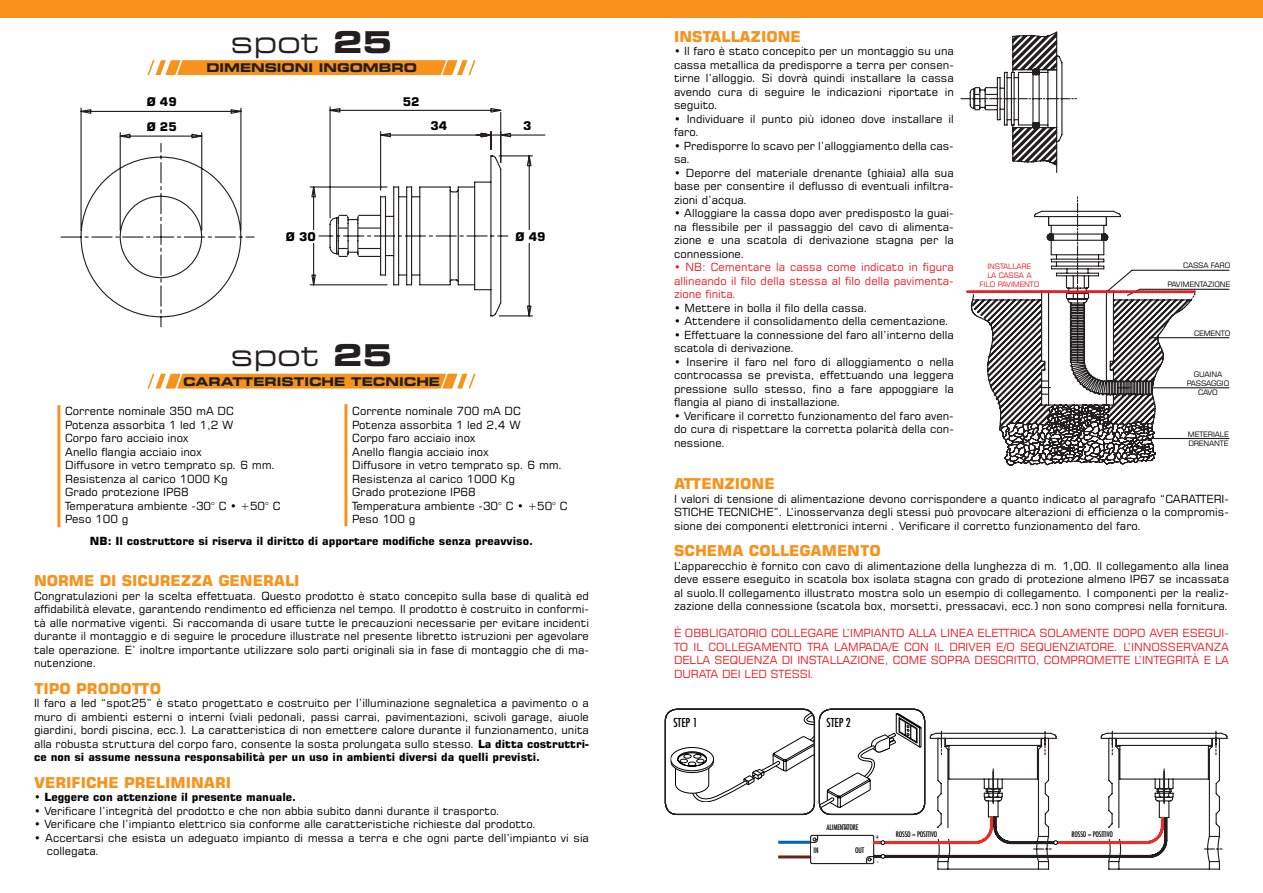
<style>
.page{position:relative;width:1263px;height:893px;background:#fff}
.page>*{position:absolute;margin:0;border:0;box-sizing:border-box;transform-origin:0 0}
.t1{font:expanded 30px "Square 721 BT";color:#231f20}
.t2{font:700 15px "Square 721 BT";color:#f7931d}
.t3{font:700 expanded 12px "Square 721 BT";color:#231f20}
.t4{font:700 12px "Square 721 BT";color:#000}
.t5{font:condensed 12px "Futura Std";color:#000}
.t6{font:11.25px/13.5px "Square 721 BT";color:#000;text-align:justify}
.t7{font:11.25px/13.5px "Square 721 BT";color:#ee1d23;text-align:justify}
.t8{font:700 11.25px "Square 721 BT";color:#000}
.t9{font:7.5px/9px "Square 721 BT";letter-spacing:-.02em;color:#000;text-align:center}
.t10{font:condensed 7.5px "Futura Std";letter-spacing:-.02em;color:#000}
.t11{font:7.5px/9px "Square 721 BT";letter-spacing:-.02em;color:#ee1d23;text-align:center}
.s1{font-weight:700}
.s2{font-weight:400}
</style>
<div class="page">
<div style="left:0;top:0;width:1263px;height:17px;background:#f7931d"></div>
<svg style="left:960px;top:31px;width:270px;height:435px"></svg>
<hr style="left:967px;top:290px;width:227px;height:3px;background:#ee1d23">
<svg style="left:147px;top:60px;width:328px;height:15px"></svg>
<svg style="left:147px;top:374px;width:328px;height:15px"></svg>
<svg style="left:60px;top:106px;width:486px;height:222px"></svg>
<div style="left:403px;top:96px;width:17px;height:11px;background:#fff"></div>
<div style="left:147px;top:122px;width:30px;height:9px;background:#fff"></div>
<div style="left:286px;top:230px;width:30px;height:12px;background:#fff"></div>
<div style="left:516px;top:230px;width:30px;height:12px;background:#fff"></div>
<div style="left:967px;top:260px;width:84px;height:29px;background:#fff"></div>
<div style="left:523px;top:119px;width:9px;height:13px;background:#fff"></div>
<div style="left:431px;top:119px;width:17px;height:13px;background:#fff"></div>
<hr style="left:57px;top:405px;width:3px;height:122px;background:#f7931d">
<hr style="left:344px;top:404px;width:3px;height:122px;background:#f7931d">
<svg style="left:809px;top:730px;width:418px;height:140px"></svg>
<div style="left:670px;top:749px;width:44px;height:24px;border:1px solid #000;border-radius:50%"></div>
<svg style="left:671px;top:747px;width:42px;height:24px"></svg>
<div style="left:670px;top:747px;width:44px;height:24px;border:1px solid #000;border-radius:50%"></div>
<svg style="left:675px;top:708px;width:506px;height:150px"></svg>
<div style="left:819px;top:709px;width:106px;height:106px;border:1px solid #231f20;border-radius:12px"></div>
<div style="left:673px;top:715px;width:61px;height:14px;background:#fff"></div>
<div style="left:826px;top:715px;width:61px;height:14px;background:#fff"></div>
<div style="left:894px;top:828px;width:85px;height:11px;background:#fff"></div>
<div style="left:1071px;top:828px;width:83px;height:11px;background:#fff"></div>
<div style="left:811px;top:843px;width:12px;height:13px;background:#fff"></div>
<div style="left:853px;top:843px;width:19px;height:13px;background:#fff"></div>
<p class="t1" style="left:230px;top:24px;width:163px">spot <span class="s1">25</span></p>
<p class="t3" style="left:206px;top:61px;width:212px">DIMENSIONI INGOMBRO</p>
<p class="t4" style="left:147px;top:95px;width:32px">Ø 49</p>
<p class="t4" style="left:403px;top:94px;width:18px">52</p>
<p class="t4" style="left:147px;top:120px;width:32px">Ø 25</p>
<p class="t4" style="left:431px;top:119px;width:18px">34</p>
<p class="t4" style="left:523px;top:119px;width:10px">3</p>
<p class="t4" style="left:286px;top:229px;width:32px">Ø 30</p>
<p class="t4" style="left:516px;top:229px;width:32px">Ø 49</p>
<p class="t1" style="left:230px;top:338px;width:163px">spot <span class="s1">25</span></p>
<p class="t3" style="left:183px;top:374px;width:258px">CARATTERISTICHE TECNICHE</p>
<p class="t6" style="left:65px;top:404px;width:217px;text-align:left">Corrente nominale 350 mA DC<br>Potenza assorbita 1 led 1,2 W<br>Corpo faro acciaio inox<br>Anello flangia acciaio inox<br>Diffusore in vetro temprato sp. 6 mm.<br>Resistenza al carico 1000 Kg<br>Grado protezione IP68<br>Temperatura ambiente -30° C • +50° C<br>Peso 100 g</p>
<p class="t6" style="left:352px;top:404px;width:217px;text-align:left">Corrente nominale 700 mA DC<br>Potenza assorbita 1 led 2,4 W<br>Corpo faro acciaio inox<br>Anello flangia acciaio inox<br>Diffusore in vetro temprato sp. 6 mm.<br>Resistenza al carico 1000 Kg<br>Grado protezione IP68<br>Temperatura ambiente -30° C • +50° C<br>Peso 100 g</p>
<p class="t8" style="left:90px;top:534px;width:444px">NB: Il costruttore si riserva il diritto di apportare modifiche senza preavviso.</p>
<p class="t2" style="left:34px;top:572px;width:267px">NORME DI SICUREZZA GENERALI</p>
<p class="t6" style="left:34px;top:589px;width:556px">Congratulazioni per la scelta effettuata. Questo prodotto è stato concepito sulla base di qualità ed affidabilità elevate, garantendo rendimento ed efficienza nel tempo. Il prodotto è costruito in conformi&shy;tà alle normative vigenti. Si raccomanda di usare tutte le precauzioni necessarie per evitare incidenti durante il montaggio e di seguire le procedure illustrate nel presente libretto istruzioni per agevolare tale operazione. E’ inoltre importante utilizzare solo parti originali sia in fase di montaggio che di ma&shy;nutenzione.</p>
<p class="t2" style="left:34px;top:679px;width:129px">TIPO PRODOTTO</p>
<p class="t6" style="left:34px;top:696px;width:556px">Il faro a led “spot25” è stato progettato e costruito per l’illuminazione segnaletica a pavimento o a muro di ambienti esterni o interni (viali pedonali, passi carrai, pavimentazioni, scivoli garage, aiuole giardini, bordi piscina, ecc.). La caratteristica di non emettere calore durante il funzionamento, unita alla robusta struttura del corpo faro, consente la sosta prolungata sullo stesso. <span class="s1">La ditta costruttri&shy;ce non si assume nessuna responsabilità per un uso in ambienti diversi da quelli previsti.</span></p>
<p class="t2" style="left:34px;top:773px;width:199px">VERIFICHE PRELIMINARI</p>
<p class="t8" style="left:34px;top:790px;width:264px"><span class="s2">•</span> Leggere con attenzione il presente manuale.</p>
<p class="t6" style="left:34px;top:804px;width:468px">• Verificare l’integrità del prodotto e che non abbia subito danni durante il trasporto.</p>
<p class="t6" style="left:34px;top:817px;width:504px">• Verificare che l’impianto elettrico sia conforme alle caratteristiche richieste dal prodotto.</p>
<p class="t6" style="left:47px;top:831px;width:544px;text-indent:-13px">• Accertarsi che esista un adeguato impianto di messa a terra e che ogni parte dell’impianto vi sia collegata.</p>
<p class="t2" style="left:674px;top:27px;width:128px">INSTALLAZIONE</p>
<p class="t6" style="left:674px;top:44px;width:281px">• Il faro è stato concepito per un montaggio su una cassa metallica da predisporre a terra per consen&shy;tirne l’alloggio. Si dovrà quindi installare la cassa avendo cura di seguire le indicazioni riportate in seguito.</p>
<p class="t6" style="left:674px;top:112px;width:281px">• Individuare il punto più idoneo dove installare il faro.</p>
<p class="t6" style="left:674px;top:139px;width:281px">• Predisporre lo scavo per l’alloggiamento della cas&shy;sa.</p>
<p class="t6" style="left:674px;top:166px;width:281px">• Deporre del materiale drenante (ghiaia) alla sua base per consentire il deflusso di eventuali infiltra&shy;zioni d’acqua.</p>
<p class="t6" style="left:674px;top:206px;width:281px">• Alloggiare la cassa dopo aver predisposto la guai&shy;na flessibile per il passaggio del cavo di alimenta&shy;zione e una scatola di derivazione stagna per la connessione.</p>
<p class="t7" style="left:674px;top:260px;width:281px">• NB: Cementare la cassa come indicato in figura allineando il filo della stessa al filo della pavimenta&shy;zione finita.</p>
<p class="t6" style="left:674px;top:301px;width:195px">• Mettere in bolla il filo della cassa.</p>
<p class="t6" style="left:674px;top:314px;width:277px">• Attendere il consolidamento della cementazione.</p>
<p class="t6" style="left:674px;top:328px;width:281px">• Effettuare la connessione del faro all’interno della scatola di derivazione.</p>
<p class="t6" style="left:674px;top:355px;width:281px">• Inserire il faro nel foro di alloggiamento o nella controcassa se prevista, effettuando una leggera pressione sullo stesso, fino a fare appoggiare la flangia al piano di installazione.</p>
<p class="t6" style="left:674px;top:409px;width:281px">• Verificare il corretto funzionamento del faro aven&shy;do cura di rispettare la corretta polarità della con&shy;nessione.</p>
<p class="t11" style="left:979px;top:261px;width:61px">INSTALLARE<br>LA CASSA A<br>FILO PAVIMENTO</p>
<p class="t9" style="left:1183px;top:261px;width:49px">CASSA FARO</p>
<p class="t9" style="left:1167px;top:280px;width:64px">PAVIMENTAZIONE</p>
<p class="t9" style="left:1194px;top:328px;width:38px">CEMENTO</p>
<p class="t9" style="left:1187px;top:370px;width:44px">GUAINA<br>PASSAGGIO<br>CAVO</p>
<p class="t9" style="left:1188px;top:430px;width:42px;text-align:left">METERIALE<br>DRENANTE</p>
<p class="t2" style="left:674px;top:475px;width:102px">ATTENZIONE</p>
<p class="t6" style="left:674px;top:492px;width:556px">I valori di tensione di alimentazione devono corrispondere a quanto indicato al paragrafo “CARATTERI-STICHE TECNICHE”. L’inosservanza degli stessi può provocare alterazioni di efficienza o la compromis&shy;sione dei componenti elettronici interni . Verificare il corretto funzionamento del faro.</p>
<p class="t2" style="left:674px;top:542px;width:208px">SCHEMA COLLEGAMENTO</p>
<p class="t6" style="left:674px;top:559px;width:556px">L’apparecchio è fornito con cavo di alimentazione della lunghezza di m. 1,00. Il collegamento alla linea deve essere eseguito in scatola box isolata stagna con grado di protezione almeno IP67 se incassata al suolo.Il collegamento illustrato mostra solo un esempio di collegamento. I componenti per la realiz&shy;zazione della connessione (scatola box, morsetti, pressacavi, ecc.) non sono compresi nella fornitura.</p>
<p class="t7" style="left:674px;top:626px;width:556px">È OBBLIGATORIO COLLEGARE L’IMPIANTO ALLA LINEA ELETTRICA SOLAMENTE DOPO AVER ESEGUI-TO IL COLLEGAMENTO TRA LAMPADA/E CON IL DRIVER E/O SEQUENZIATORE. L’INNOSSERVANZA DELLA SEQUENZA DI INSTALLAZIONE, COME SOPRA DESCRITTO, COMPROMETTE L’INTEGRITÀ E LA DURATA DEI LED STESSI.</p>
<p class="t5" style="left:673px;top:715px;width:26px">STEP 1</p>
<p class="t5" style="left:826px;top:715px;width:26px">STEP 2</p>
<p class="t10" style="left:826px;top:823px;width:34px">ALIMENTATORE</p>
<p class="t10" style="left:813px;top:845px;width:7px">IN</p>
<p class="t10" style="left:855px;top:845px;width:11px">OUT</p>
<p class="t10" style="left:875px;top:831px;width:5px">+</p>
<p class="t10" style="left:877px;top:857px;width:3px">-</p>
<p class="t10" style="left:896px;top:829px;width:43px">ROSSO = POSITIVO</p>
<p class="t10" style="left:1071px;top:829px;width:43px">ROSSO = POSITIVO</p>
</div>
